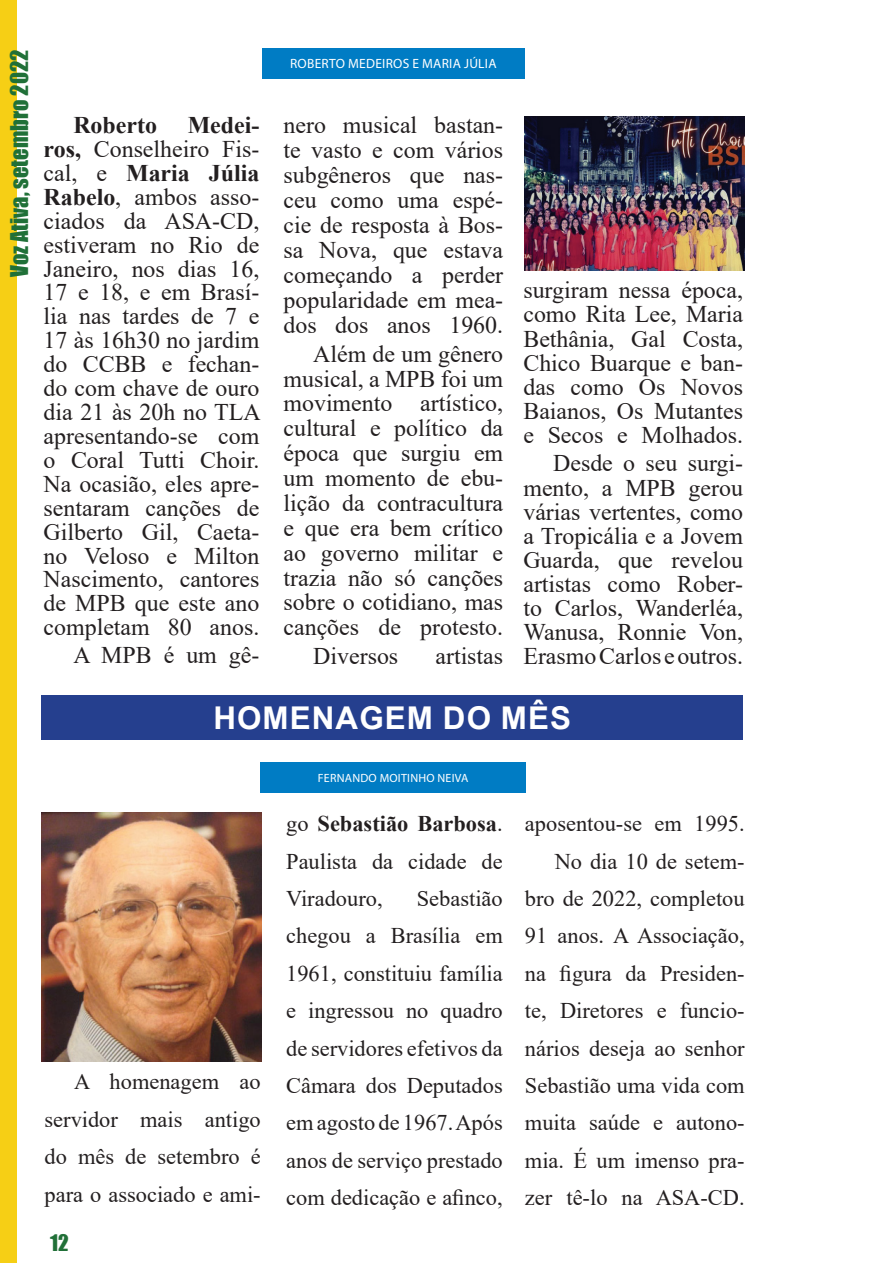
<style>
.page{position:relative;width:893px;height:1263px;background:#fff}
.page>*{position:absolute;margin:0;border:0;box-sizing:border-box;transform-origin:0 0}
.t1{font:700 31.35px "Arial";letter-spacing:.035em;color:#fff}
.t2{font:23.85px/23.9px "Times New Roman";color:#231f20;text-align:justify}
.t3{font:700 23.85px "Times New Roman";color:#231f20}
.t4{font:22.5px "Impact";color:#207038}
.t5{font:22.35px/37.3px "Times New Roman";color:#231f20;text-align:justify}
.t6{font:21px "Impact";color:#217038}
.t7{font:13.5px "Myriad Pro";letter-spacing:.02em;color:#fff}
.t8{font:12px "Myriad Pro";letter-spacing:.02em;color:#fff}
.s1{font-weight:700}
</style>
<div class="page">
<div style="left:0;top:0;width:17px;height:1263px;background:#f6cf15"></div>
<img style="left:524px;top:117px;width:221px;height:154px">
<div style="left:262px;top:48px;width:262px;height:31px;background:#007cc4"></div>
<div style="left:41px;top:695px;width:702px;height:44px;background:#253f8e"></div>
<img style="left:42px;top:812px;width:220px;height:250px">
<div style="left:260px;top:762px;width:266px;height:31px;background:#007cc4"></div>
<p class="t4" style="left:2px;top:277px;width:229px;rotate:-90deg">Voz Ativa, setembro 2022</p>
<p class="t2" style="left:44px;top:112px;width:219px;text-indent:144px"><span class="s1">Medei&shy;ros,</span> Conselheiro Fis&shy;cal, e <span class="s1">Maria Júlia Rabelo</span>, ambos asso&shy;ciados da ASA-CD, estiveram no Rio de Janeiro, nos dias 16, 17 e 18, e em Brasí&shy;lia nas tardes de 7 e 17 às 16h30 no jardim do CCBB e fechan&shy;do com chave de ouro dia 21 às 20h no TLA apresentando-se com o Coral Tutti Choir.<br>Na ocasião, eles apre&shy;sentaram canções de Gilberto Gil, Caeta&shy;no Veloso e Milton Nascimento, cantores de MPB que este ano completam 80 anos.</p>
<p class="t2" style="left:73px;top:643px;width:188px">A MPB é um gê-</p>
<p class="t3" style="left:73px;top:108px;width:85px">Roberto</p>
<p class="t7" style="left:290px;top:55px;width:208px">ROBERTO MEDEIROS E MARIA JÚLIA</p>
<p class="t2" style="left:283px;top:112px;width:221px;line-height:24.9px">nero musical bastan&shy;te vasto e com vários subgêneros que nas&shy;ceu como uma espé&shy;cie de resposta à Bos&shy;sa Nova, que estava começando a perder popularidade em mea&shy;dos dos anos 1960.</p>
<p class="t2" style="left:283px;top:340px;width:221px;line-height:24.9px;text-indent:30px">Além de um gênero musical, a MPB foi um movimento artístico, cultural e político da época que surgiu em um momento de ebu&shy;lição da contracultura e que era bem crítico ao governo militar e trazia não só canções sobre o cotidiano, mas canções de protesto.</p>
<p class="t2" style="left:313px;top:644px;width:87px">Diversos</p>
<p class="t2" style="left:435px;top:644px;width:69px">artistas</p>
<p class="t2" style="left:523px;top:277px;width:221px">surgiram nessa época, como Rita Lee, Maria Bethânia, Gal Costa, Chico Buarque e ban&shy;das como Os Novos Baianos, Os Mutantes e Secos e Molhados.</p>
<p class="t2" style="left:523px;top:451px;width:221px;text-indent:30px">Desde o seu surgi&shy;mento, a MPB gerou várias vertentes, como a Tropicália e a Jovem Guarda, que revelou artistas como Rober&shy;to Carlos, Wanderléa, Wanusa, Ronnie Von, Erasmo Carlos e outros.</p>
<p class="t1" style="left:213px;top:695px;width:359px">HOMENAGEM DO MÊS</p>
<p class="t5" style="left:45px;top:1062px;width:218px;text-indent:30px">A homenagem ao servidor mais antigo do mês de setembro é para o associado e ami-</p>
<p class="t6" style="left:50px;top:1226px;width:20px">12</p>
<p class="t8" style="left:318px;top:770px;width:152px">FERNANDO MOITINHO NEIVA</p>
<p class="t5" style="left:286px;top:804px;width:218px">go <span class="s1">Sebastião Barbosa</span>.<br>Paulista da cidade de Viradouro,</p>
<p class="t5" style="left:286px;top:879px;width:218px;text-indent:131px">Sebastião chegou a Brasília em 1961, constituiu família e ingressou no quadro de servidores efetivos da Câmara dos Deputados em agosto de 1967. Após anos de serviço prestado com dedicação e afinco,</p>
<p class="t5" style="left:525px;top:804px;width:221px">aposentou-se em 1995.</p>
<p class="t5" style="left:525px;top:842px;width:221px;text-indent:30px">No dia 10 de setem&shy;bro de 2022, completou 91 anos. A Associação, na figura da Presiden&shy;te, Diretores e funcio&shy;nários deseja ao senhor Sebastião uma vida com muita saúde e autono&shy;mia. É um imenso pra&shy;zer tê-lo na ASA-CD.</p>
</div>
